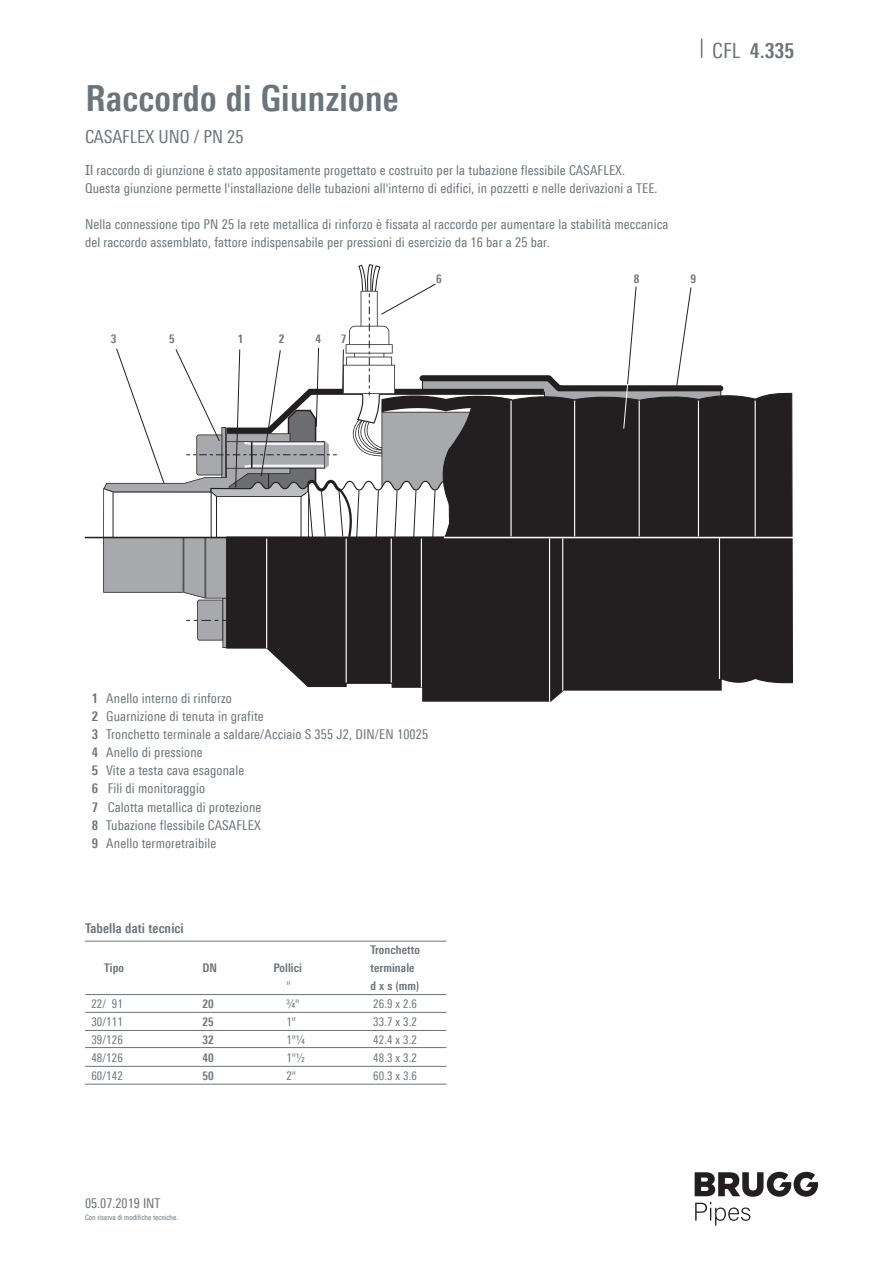
<style>
.page{position:relative;width:893px;height:1263px;background:#fff}
.page>*{position:absolute;margin:0;border:0;box-sizing:border-box;transform-origin:0 0}
.Titel{font:700 36px "Linotype Univers 620 Cn";letter-spacing:.01em;color:#6a747b}
.Pagina_Text{font:700 21px "Linotype Univers 620 Cn";color:#6a747b}
.t1{font:18px "Linotype Univers 420 Cn";color:#6a747b}
.Grundtext{font:13.5px "Linotype Univers 420 Cn";letter-spacing:.01em;color:#6a747b}
.Grundtext-2{font:700 13.5px "Linotype Univers 620 Cn";letter-spacing:.01em;color:#6a747b}
.Grundtext-3{font:12px "Linotype Univers 420 Cn";letter-spacing:.01em;color:#6a747b}
.Grundtext-4{font:700 12px "Linotype Univers 620 Cn";letter-spacing:.01em;color:#6a747b}
.Legende_bold{font:700 12px "Linotype Univers 620 Cn";color:#6a747b}
.t2{font:7.5px "Linotype Univers 420 Cn";color:#6a747b}
.s1{font-family:"Tahoma"}
.s2{font-family:"Linotype Univers 420 Cn";font-weight:400}
.s3{font-family:"Linotype Univers 620 Cn";font-weight:700}
</style>
<div class="page">
<svg style="left:701px;top:39px;width:1px;height:19px"></svg>
<svg style="left:695px;top:1172px;width:123px;height:53px"></svg>
<hr style="left:85px;top:1084px;width:361px;height:1px;background:#6a747b">
<hr style="left:85px;top:1047px;width:361px;height:1px;background:#6a747b">
<hr style="left:85px;top:994px;width:361px;height:1px;background:#6a747b">
<hr style="left:85px;top:1066px;width:361px;height:1px;background:#6a747b">
<hr style="left:85px;top:1030px;width:361px;height:1px;background:#6a747b">
<hr style="left:85px;top:1012px;width:361px;height:1px;background:#6a747b">
<hr style="left:85px;top:941px;width:361px;height:1px;background:#6a747b">
<hr style="left:223px;top:599px;width:3px;height:48px;background:#231f20">
<svg style="left:226px;top:392px;width:567px;height:310px"></svg>
<hr style="left:755px;top:401px;width:1px;height:135px;background:#fff">
<hr style="left:719px;top:538px;width:1px;height:141px;background:#fff">
<hr style="left:562px;top:538px;width:1px;height:153px;background:#fff">
<hr style="left:421px;top:538px;width:1px;height:149px;background:#fff">
<hr style="left:391px;top:538px;width:1px;height:144px;background:#fff">
<hr style="left:346px;top:538px;width:1px;height:144px;background:#fff">
<hr style="left:266px;top:538px;width:1px;height:110px;background:#fff">
<hr style="left:549px;top:538px;width:1px;height:164px;background:#fff">
<hr style="left:444px;top:537px;width:364px;height:1px;background:#fff">
<hr style="left:85px;top:537px;width:359px;height:1px;background:#231f20">
<svg style="left:103px;top:264px;width:623px;height:376px"></svg>
<p class="Titel" style="left:86px;top:77px;width:315px">Raccordo di Giunzione</p>
<p class="t1" style="left:85px;top:126px;width:160px">CASAFLEX UNO / PN 25</p>
<p class="Grundtext" style="left:85px;top:162px;width:542px"><span class="s1">Il</span> raccordo di giunzione è stato appositamente progettato e costruito per la tubazione flessibile CASAFLEX.</p>
<p class="Grundtext" style="left:85px;top:180px;width:574px">Questa giunzione permette l'installazione delle tubazioni all'interno di edifici, in pozzetti e nelle derivazioni a TEE.</p>
<p class="Grundtext" style="left:85px;top:216px;width:585px">Nella connessione tipo PN 25 la rete metallica di rinforzo è fissata al raccordo per aumentare la stabilità meccanica</p>
<p class="Grundtext" style="left:85px;top:234px;width:466px">del raccordo assemblato, fattore indispensabile per pressioni di esercizio da 16 bar a 25 bar.</p>
<p class="Legende_bold" style="left:436px;top:272px;width:7px">6</p>
<p class="Legende_bold" style="left:634px;top:272px;width:7px">8</p>
<p class="Legende_bold" style="left:691px;top:272px;width:7px">9</p>
<p class="Pagina_Text" style="left:712px;top:38px;width:84px"><span class="s2">CFL</span> 4.335</p>
<p class="Legende_bold" style="left:111px;top:332px;width:7px">3</p>
<p class="Legende_bold" style="left:169px;top:332px;width:7px">5</p>
<p class="Legende_bold" style="left:238px;top:332px;width:7px">1</p>
<p class="Legende_bold" style="left:279px;top:332px;width:7px">2</p>
<p class="Legende_bold" style="left:315px;top:332px;width:7px">4</p>
<p class="Legende_bold" style="left:341px;top:332px;width:7px">7</p>
<p class="Grundtext" style="left:92px;top:691px;width:142px"><span class="s3">1</span> Anello interno di rinforzo</p>
<p class="Grundtext" style="left:92px;top:709px;width:174px"><span class="s3">2</span> Guarnizione di tenuta in grafite</p>
<p class="Grundtext" style="left:92px;top:727px;width:338px"><span class="s3">3</span> Tronchetto terminale a saldare/Acciaio S 355 J2, DIN/EN 10025</p>
<p class="Grundtext" style="left:92px;top:745px;width:113px"><span class="s3">4</span> Anello di pressione</p>
<p class="Grundtext" style="left:92px;top:763px;width:154px"><span class="s3">5</span> Vite a testa cava esagonale</p>
<p class="Grundtext" style="left:92px;top:781px;width:115px"><span class="s3">6</span> Fili di monitoraggio</p>
<p class="Grundtext" style="left:92px;top:799px;width:171px"><span class="s3">7</span> Calotta metallica di protezione</p>
<p class="Grundtext" style="left:92px;top:817px;width:171px"><span class="s3">8</span> Tubazione flessibile CASAFLEX</p>
<p class="Grundtext" style="left:92px;top:835px;width:126px"><span class="s3">9</span> Anello termoretraibile</p>
<p class="Grundtext-2" style="left:85px;top:920px;width:100px">Tabella dati tecnici</p>
<p class="Grundtext-4" style="left:370px;top:942px;width:51px">Tronchetto</p>
<p class="Grundtext-4" style="left:104px;top:960px;width:21px">Tipo</p>
<p class="Grundtext-4" style="left:202px;top:960px;width:16px">DN</p>
<p class="Grundtext-4" style="left:273px;top:960px;width:30px">Pollici</p>
<p class="Grundtext-4" style="left:370px;top:960px;width:46px">terminale</p>
<p class="Grundtext-3" style="left:286px;top:978px;width:6px">"</p>
<p class="Grundtext-4" style="left:370px;top:978px;width:50px">d x s (mm)</p>
<p class="Grundtext-3" style="left:91px;top:996px;width:33px">22/ 91</p>
<p class="Grundtext-4" style="left:202px;top:996px;width:13px">20</p>
<p class="Grundtext-3" style="left:286px;top:996px;width:15px">¾"</p>
<p class="Grundtext-3" style="left:373px;top:996px;width:45px">26.9 x 2.6</p>
<p class="Grundtext-3" style="left:91px;top:1014px;width:33px">30/111</p>
<p class="Grundtext-4" style="left:202px;top:1014px;width:13px">25</p>
<p class="Grundtext-3" style="left:286px;top:1014px;width:11px">1"</p>
<p class="Grundtext-3" style="left:373px;top:1014px;width:45px">33.7 x 3.2</p>
<p class="Grundtext-3" style="left:91px;top:1032px;width:33px">39/126</p>
<p class="Grundtext-4" style="left:202px;top:1032px;width:13px">32</p>
<p class="Grundtext-3" style="left:286px;top:1032px;width:20px">1"¼</p>
<p class="Grundtext-3" style="left:373px;top:1032px;width:45px">42.4 x 3.2</p>
<p class="Grundtext-3" style="left:91px;top:1050px;width:33px">48/126</p>
<p class="Grundtext-4" style="left:202px;top:1050px;width:13px">40</p>
<p class="Grundtext-3" style="left:286px;top:1050px;width:20px">1"½</p>
<p class="Grundtext-3" style="left:373px;top:1050px;width:45px">48.3 x 3.2</p>
<p class="Grundtext-3" style="left:91px;top:1068px;width:33px">60/142</p>
<p class="Grundtext-4" style="left:202px;top:1068px;width:13px">50</p>
<p class="Grundtext-3" style="left:286px;top:1068px;width:11px">2"</p>
<p class="Grundtext-3" style="left:373px;top:1068px;width:45px">60.3 x 3.6</p>
<p class="Grundtext" style="left:85px;top:1195px;width:77px">05.07.2019 INT</p>
<p class="t2" style="left:85px;top:1213px;width:95px">Con riserva di modifiche tecniche.</p>
</div>
